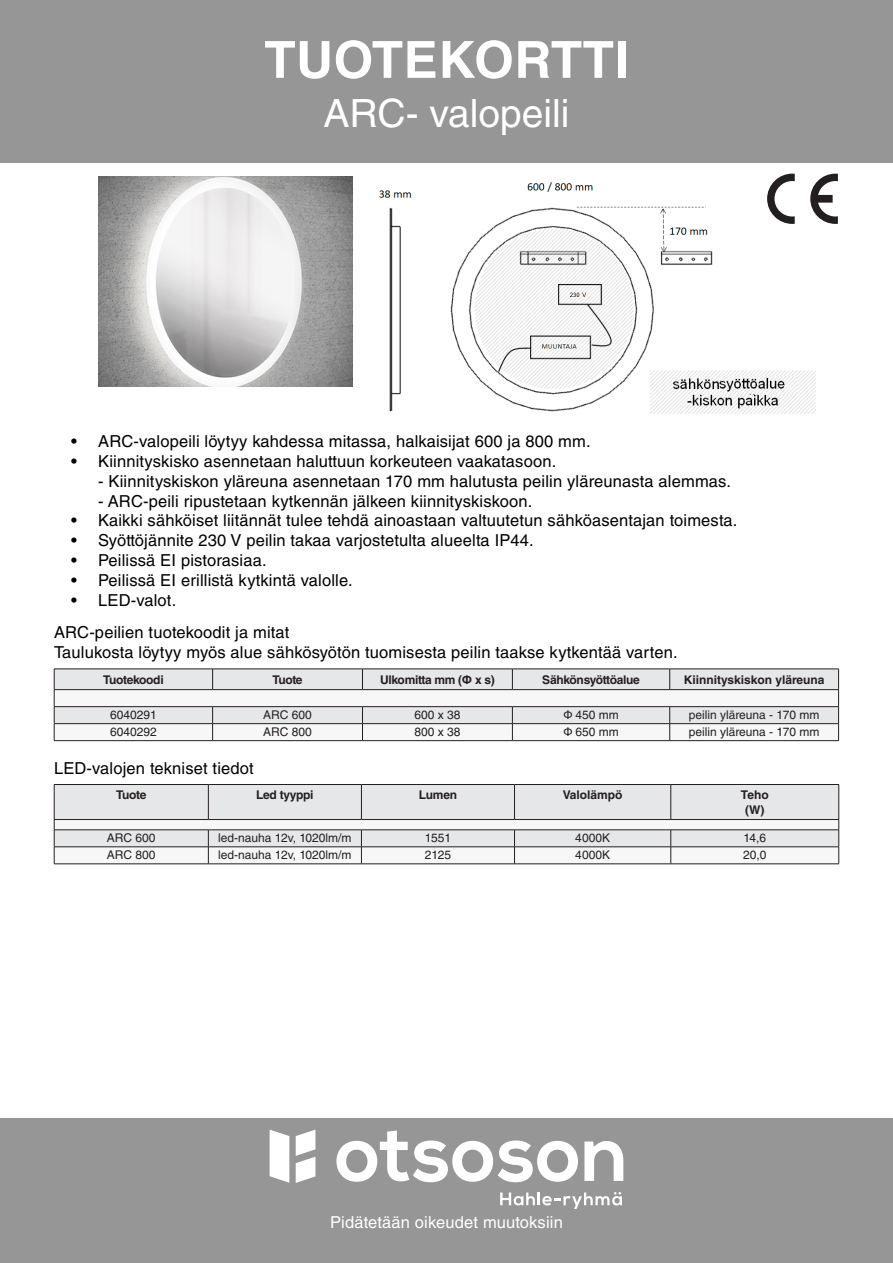
<style>
.page{position:relative;width:893px;height:1263px;background:#fff}
.page>*{position:absolute;margin:0;border:0;box-sizing:border-box;transform-origin:0 0}
.t1{font:700 51.15px "Helvetica LT Std";letter-spacing:.01em;color:#fff}
.t2{font:39px "Helvetica LT Std";color:#fff}
.t3{font:16.5px "Helvetica LT Std";letter-spacing:.01em;color:#000001}
.t4{font:16.5px "Helvetica LT Std";letter-spacing:.01em;color:#fff}
.Taulukko_hinnat{font:12px "Helvetica LT Std";color:#231f20}
.Taulukko_otsikko{font:700 12px "Helvetica LT Std";letter-spacing:-.025em;color:#231f20}
.Taulukko_hinnat-2{font:700 12px/14.4px "Helvetica LT Std";color:#231f20;text-align:center}
.s1{font-family:"Arial"}
</style>
<div class="page">
<div style="left:0;top:0;width:893px;height:162px;background:#969696"></div>
<div style="left:0;top:1118px;width:893px;height:145px;background:#969696"></div>
<svg style="left:54px;top:669px;width:785px;height:71px"></svg>
<hr style="left:54px;top:740px;width:159px;height:1px;background:#231f20">
<hr style="left:213px;top:740px;width:149px;height:1px;background:#231f20">
<hr style="left:362px;top:740px;width:150px;height:1px;background:#231f20">
<hr style="left:512px;top:740px;width:158px;height:1px;background:#231f20">
<hr style="left:670px;top:740px;width:169px;height:1px;background:#231f20">
<div style="left:55px;top:785px;width:783px;height:34px;background:#e6e7e9"></div>
<hr style="left:54px;top:784px;width:154px;height:1px;background:#231f20">
<hr style="left:54px;top:785px;width:1px;height:34px;background:#231f20">
<hr style="left:208px;top:784px;width:153px;height:1px;background:#231f20">
<hr style="left:208px;top:785px;width:1px;height:34px;background:#231f20">
<hr style="left:361px;top:784px;width:153px;height:1px;background:#231f20">
<hr style="left:361px;top:785px;width:1px;height:34px;background:#231f20">
<hr style="left:514px;top:784px;width:157px;height:1px;background:#231f20">
<hr style="left:514px;top:785px;width:1px;height:34px;background:#231f20">
<hr style="left:671px;top:784px;width:168px;height:1px;background:#231f20">
<hr style="left:670px;top:785px;width:1px;height:34px;background:#231f20">
<hr style="left:838px;top:785px;width:1px;height:34px;background:#231f20">
<svg style="left:54px;top:819px;width:785px;height:44px"></svg>
<hr style="left:54px;top:863px;width:154px;height:1px;background:#231f20">
<hr style="left:208px;top:863px;width:153px;height:1px;background:#231f20">
<hr style="left:361px;top:863px;width:153px;height:1px;background:#231f20">
<hr style="left:514px;top:863px;width:157px;height:1px;background:#231f20">
<hr style="left:671px;top:863px;width:168px;height:1px;background:#231f20">
<svg style="left:270px;top:1129px;width:19px;height:54px"></svg>
<svg style="left:296px;top:1130px;width:19px;height:53px"></svg>
<svg style="left:500px;top:1192px;width:122px;height:17px"></svg>
<svg style="left:336px;top:1130px;width:242px;height:52px"></svg>
<svg style="left:584px;top:1141px;width:39px;height:40px"></svg>
<img style="left:98px;top:176px;width:255px;height:211px">
<img style="left:379px;top:182px;width:437px;height:232px">
<img style="left:719px;top:377px;width:77px;height:17px">
<div style="left:766px;top:167px;width:73px;height:68px;background:#fff"></div>
<svg style="left:767px;top:174px;width:28px;height:50px"></svg>
<svg style="left:810px;top:174px;width:28px;height:50px"></svg>
<p class="t1" style="left:264px;top:29px;width:366px">TUOTEKORTTI</p>
<p class="t2" style="left:323px;top:91px;width:248px">ARC- valopeili</p>
<p class="t3" style="left:71px;top:432px;width:521px">• ARC-valopeili löytyy kahdessa mitassa, halkaisijat 600 ja 800 mm.</p>
<p class="t3" style="left:71px;top:452px;width:487px">• Kiinnityskisko asennetaan haluttuun korkeuteen vaakatasoon.</p>
<p class="t3" style="left:98px;top:471px;width:634px">- Kiinnityskiskon yläreuna asennetaan 170 mm halutusta peilin yläreunasta alemmas.</p>
<p class="t3" style="left:98px;top:491px;width:436px">- ARC-peili ripustetaan kytkennän jälkeen kiinnityskiskoon.</p>
<p class="t3" style="left:71px;top:511px;width:668px">• Kaikki sähköiset liitännät tulee tehdä ainoastaan valtuutetun sähköasentajan toimesta.</p>
<p class="t3" style="left:71px;top:531px;width:464px">• Syöttöjännite 230 V peilin takaa varjostetulta alueelta IP44.</p>
<p class="t3" style="left:71px;top:551px;width:197px">• Peilissä EI pistorasiaa.</p>
<p class="t3" style="left:71px;top:570px;width:283px">• Peilissä EI erillistä kytkintä valolle.</p>
<p class="t3" style="left:71px;top:590px;width:107px">• LED-valot.</p>
<p class="t3" style="left:54px;top:623px;width:237px">ARC-peilien tuotekoodit ja mitat</p>
<p class="t3" style="left:54px;top:642px;width:625px">Taulukosta löytyy myös alue sähkösyötön tuomisesta peilin taakse kytkentää varten.</p>
<p class="Taulukko_otsikko" style="left:103px;top:672px;width:62px">Tuotekoodi</p>
<p class="Taulukko_otsikko" style="left:272px;top:672px;width:32px">Tuote</p>
<p class="Taulukko_otsikko" style="left:380px;top:672px;width:116px">Ulkomitta mm (<span class="s1">Փ</span> x s)</p>
<p class="Taulukko_otsikko" style="left:542px;top:672px;width:99px">Sähkönsyöttöalue</p>
<p class="Taulukko_hinnat-2" style="left:684px;top:672px;width:142px">Kiinnityskiskon yläreuna</p>
<p class="Taulukko_hinnat" style="left:110px;top:707px;width:48px">6040291</p>
<p class="Taulukko_hinnat" style="left:263px;top:707px;width:50px">ARC 600</p>
<p class="Taulukko_hinnat" style="left:414px;top:707px;width:48px">600 x 38</p>
<p class="Taulukko_hinnat" style="left:563px;top:708px;width:57px"><span class="s1">Փ</span> 450 mm</p>
<p class="Taulukko_hinnat" style="left:689px;top:707px;width:132px">peilin yläreuna - 170 mm</p>
<p class="Taulukko_hinnat" style="left:110px;top:724px;width:48px">6040292</p>
<p class="Taulukko_hinnat" style="left:263px;top:724px;width:50px">ARC 800</p>
<p class="Taulukko_hinnat" style="left:414px;top:724px;width:48px">800 x 38</p>
<p class="Taulukko_hinnat" style="left:563px;top:725px;width:57px"><span class="s1">Փ</span> 650 mm</p>
<p class="Taulukko_hinnat" style="left:689px;top:724px;width:132px">peilin yläreuna - 170 mm</p>
<p class="t3" style="left:54px;top:758px;width:201px">LED-valojen tekniset tiedot</p>
<p class="Taulukko_otsikko" style="left:116px;top:787px;width:32px">Tuote</p>
<p class="Taulukko_otsikko" style="left:256px;top:787px;width:59px">Led tyyppi</p>
<p class="Taulukko_otsikko" style="left:419px;top:787px;width:40px">Lumen</p>
<p class="Taulukko_hinnat-2" style="left:563px;top:787px;width:61px">Valolämpö</p>
<p class="Taulukko_hinnat-2" style="left:741px;top:787px;width:29px">Teho (W)</p>
<p class="Taulukko_hinnat" style="left:107px;top:831px;width:50px">ARC 600</p>
<p class="Taulukko_hinnat" style="left:218px;top:831px;width:135px">led-nauha 12v, 1020lm/m</p>
<p class="Taulukko_hinnat" style="left:425px;top:831px;width:28px">1551</p>
<p class="Taulukko_hinnat" style="left:575px;top:831px;width:36px">4000K</p>
<p class="Taulukko_hinnat" style="left:743px;top:831px;width:24px">14,6</p>
<p class="Taulukko_hinnat" style="left:107px;top:848px;width:50px">ARC 800</p>
<p class="Taulukko_hinnat" style="left:218px;top:848px;width:135px">led-nauha 12v, 1020lm/m</p>
<p class="Taulukko_hinnat" style="left:425px;top:848px;width:28px">2125</p>
<p class="Taulukko_hinnat" style="left:575px;top:848px;width:36px">4000K</p>
<p class="Taulukko_hinnat" style="left:743px;top:848px;width:25px">20,0</p>
<p class="t4" style="left:330px;top:1213px;width:234px">Pidätetään oikeudet muutoksiin</p>
</div>
